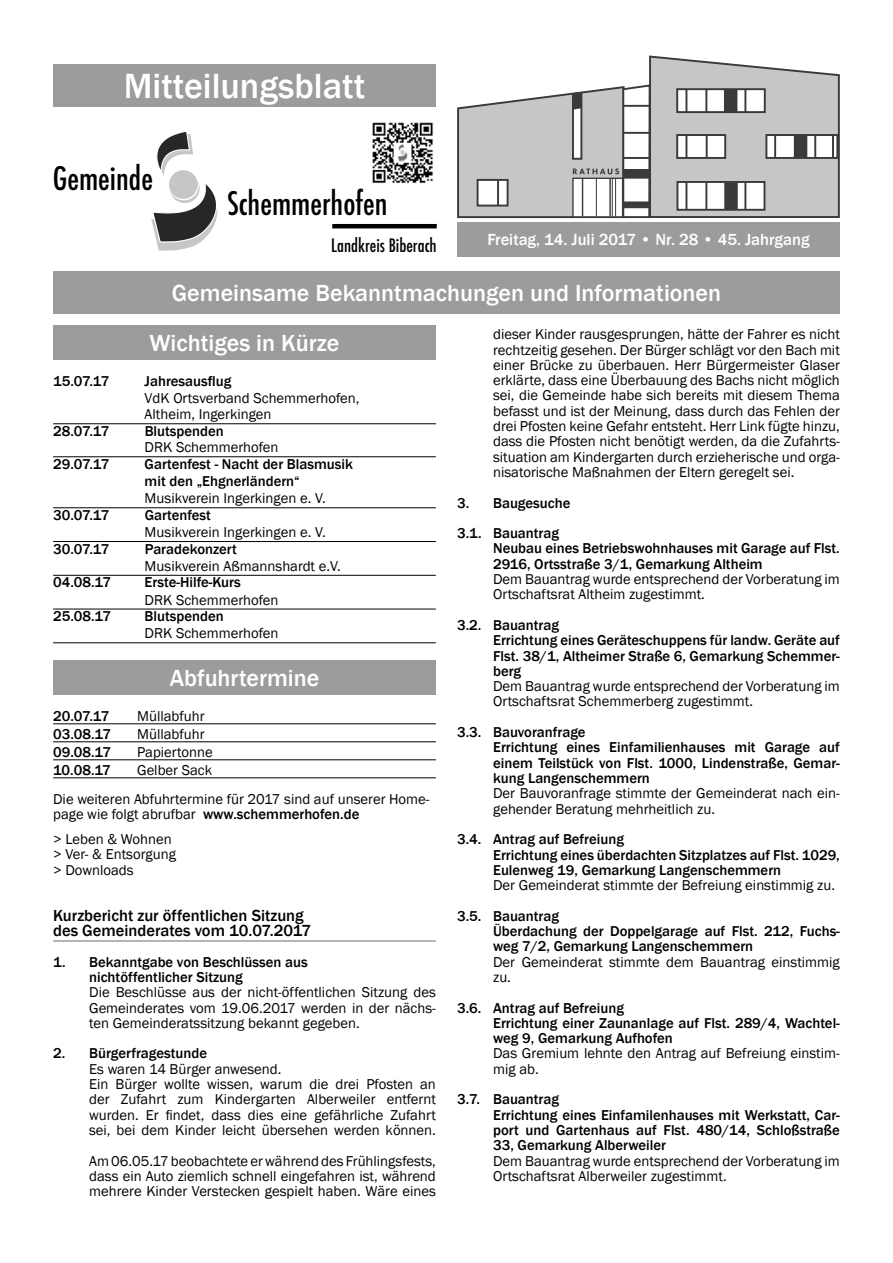
<style>
.page{position:relative;width:893px;height:1263px;background:#fff}
.page>*{position:absolute;margin:0;border:0;box-sizing:border-box;transform-origin:0 0}
.t1{font:500 36px "Franklin Gothic";color:#fff}
.t2{font:500 condensed 31.5px "Futura";color:#000}
.t3{font:500 24px "Franklin Gothic";color:#fff}
.t4{font:500 condensed 18px "Futura";color:#000}
.t5{font:500 16.5px/15.3px "Franklin Gothic";color:#000}
.t6{font:500 16.5px "Franklin Gothic";color:#fff}
.t7{font:14.7px/15.3px "Franklin Gothic";color:#000}
.t8{font:500 14.7px/15.3px "Franklin Gothic";color:#000}
.s1{font-weight:500}
</style>
<div class="page">
<div style="left:53px;top:272px;width:787px;height:42px;background:#9c9c9d"></div>
<div style="left:53px;top:64px;width:383px;height:42px;background:#9c9c9d"></div>
<div style="left:457px;top:222px;width:383px;height:34px;background:#9c9c9d"></div>
<img style="left:372px;top:122px;width:64px;height:62px">
<hr style="left:332px;top:224px;width:105px;height:4px;background:#000">
<svg style="left:151px;top:132px;width:67px;height:119px"></svg>
<div style="left:169px;top:170px;width:29px;height:29px;background:#c5c6c6;border-radius:50%"></div>
<hr style="left:53px;top:423px;width:383px;height:1px;background:#000">
<hr style="left:53px;top:456px;width:383px;height:1px;background:#000">
<hr style="left:53px;top:507px;width:383px;height:1px;background:#000">
<hr style="left:53px;top:541px;width:383px;height:1px;background:#000">
<hr style="left:53px;top:575px;width:383px;height:1px;background:#000">
<hr style="left:53px;top:609px;width:383px;height:1px;background:#000">
<hr style="left:53px;top:642px;width:383px;height:1px;background:#000">
<hr style="left:53px;top:723px;width:383px;height:1px;background:#000">
<hr style="left:53px;top:741px;width:383px;height:1px;background:#000">
<hr style="left:53px;top:759px;width:383px;height:1px;background:#000">
<hr style="left:53px;top:777px;width:383px;height:1px;background:#000">
<hr style="left:53px;top:940px;width:383px;height:2px;background:#9c9c9d">
<div style="left:53px;top:326px;width:383px;height:34px;background:#9c9c9d"></div>
<div style="left:53px;top:661px;width:383px;height:34px;background:#9c9c9d"></div>
<svg style="left:457px;top:55px;width:383px;height:164px"></svg>
<h1 class="t1" style="left:124px;top:63px;width:243px">Mitteilungsblatt</h1>
<h2 class="t2" style="left:53px;top:158px;width:102px">Gemeinde</h2>
<h2 class="t2" style="left:227px;top:183px;width:162px">Schemmerhofen</h2>
<p class="t4" style="left:331px;top:234px;width:107px">Landkreis Biberach</p>
<p class="t6" style="left:487px;top:229px;width:324px">Freitag, 14. Juli 2017 • Nr. 28 • 45. Jahrgang</p>
<h3 class="t3" style="left:172px;top:278px;width:551px">Gemeinsame Bekanntmachungen und Informationen</h3>
<h3 class="t3" style="left:149px;top:328px;width:192px">Wichtiges in Kürze</h3>
<p class="t8" style="left:53px;top:374px;width:58px">15.07.17</p>
<p class="t8" style="left:145px;top:374px;width:88px">Jahresausflug</p>
<p class="t7" style="left:145px;top:390px;width:216px;line-height:16.5px">VdK Ortsverband Schemmerhofen,<br>Altheim, Ingerkingen</p>
<p class="t8" style="left:53px;top:423px;width:58px">28.07.17</p>
<p class="t8" style="left:145px;top:423px;width:81px">Blutspenden</p>
<p class="t7" style="left:145px;top:440px;width:135px">DRK Schemmerhofen</p>
<p class="t8" style="left:53px;top:456px;width:58px">29.07.17</p>
<p class="t8" style="left:145px;top:455px;width:210px;line-height:17.2px">Gartenfest - Nacht der Blasmusik mit den „Ehgnerländern“</p>
<p class="t7" style="left:145px;top:491px;width:183px">Musikverein Ingerkingen e. V.</p>
<p class="t8" style="left:53px;top:507px;width:58px">30.07.17</p>
<p class="t8" style="left:145px;top:507px;width:68px">Gartenfest</p>
<p class="t7" style="left:145px;top:525px;width:183px">Musikverein Ingerkingen e. V.</p>
<p class="t8" style="left:53px;top:541px;width:58px">30.07.17</p>
<p class="t8" style="left:145px;top:541px;width:94px">Paradekonzert</p>
<p class="t7" style="left:145px;top:559px;width:198px">Musikverein Aßmannshardt e.V.</p>
<p class="t8" style="left:53px;top:575px;width:59px">04.08.17</p>
<p class="t8" style="left:145px;top:575px;width:98px">Erste-Hilfe-Kurs</p>
<p class="t7" style="left:145px;top:592px;width:135px">DRK Schemmerhofen</p>
<p class="t8" style="left:53px;top:609px;width:59px">25.08.17</p>
<p class="t8" style="left:145px;top:609px;width:81px">Blutspenden</p>
<p class="t7" style="left:145px;top:626px;width:135px">DRK Schemmerhofen</p>
<h3 class="t3" style="left:170px;top:663px;width:151px">Abfuhrtermine</h3>
<p class="t8" style="left:53px;top:708px;width:58px">20.07.17</p>
<p class="t7" style="left:137px;top:709px;width:69px">Müllabfuhr</p>
<p class="t8" style="left:53px;top:726px;width:59px">03.08.17</p>
<p class="t7" style="left:137px;top:727px;width:69px">Müllabfuhr</p>
<p class="t8" style="left:53px;top:744px;width:59px">09.08.17</p>
<p class="t7" style="left:137px;top:745px;width:77px">Papiertonne</p>
<p class="t8" style="left:53px;top:762px;width:59px">10.08.17</p>
<p class="t7" style="left:53px;top:756px;width:378px;line-height:29.1px;text-indent:84px">Gelber Sack<br>Die weiteren Abfuhrtermine für 2017 sind auf unserer Home-</p>
<p class="t7" style="left:53px;top:802px;width:308px;line-height:24.9px">page wie folgt abrufbar <span class="s1">www.schemmerhofen.de </span>&gt; Leben &amp; Wohnen</p>
<p class="t7" style="left:53px;top:847px;width:124px">&gt; Ver- &amp; Entsorgung &gt; Downloads</p>
<p class="t5" style="left:53px;top:908px;width:259px">Kurzbericht zur öffentlichen Sitzung des Gemeinderates vom 10.07.2017</p>
<p class="t8" style="left:89px;top:954px;width:220px;text-indent:-36px">1. Bekanntgabe von Beschlüssen aus nichtöffentlicher Sitzung</p>
<p class="t7" style="left:89px;top:985px;width:348px;text-align:justify">Die Beschlüsse aus der nicht-öffentlichen Sitzung des Gemeinderates vom 19.06.2017 werden in der nächs&shy;ten Gemeinderatssitzung bekannt gegeben.</p>
<p class="t8" style="left:53px;top:1046px;width:155px">2. Bürgerfragestunde</p>
<p class="t7" style="left:89px;top:1061px;width:348px">Es waren 14 Bürger anwesend.<br>Ein Bürger wollte wissen, warum die drei Pfosten an der Zufahrt zum Kindergarten Alberweiler entfernt wurden. Er findet, dass dies eine gefährliche Zufahrt sei, bei dem Kinder leicht übersehen werden können.</p>
<p class="t7" style="left:89px;top:1153px;width:348px;text-align:justify">Am 06.05.17 beobachtete er während des Frühlingsfests, dass ein Auto ziemlich schnell eingefahren ist, während mehrere Kinder Verstecken gespielt haben. Wäre eines</p>
<p class="t7" style="left:493px;top:327px;width:348px;text-align:justify">dieser Kinder rausgesprungen, hätte der Fahrer es nicht rechtzeitig gesehen. Der Bürger schlägt vor den Bach mit einer Brücke zu überbauen. Herr Bürgermeister Glaser erklärte, dass eine Überbauung des Bachs nicht möglich sei, die Gemeinde habe sich bereits mit diesem Thema befasst und ist der Meinung, dass durch das Fehlen der drei Pfosten keine Gefahr entsteht. Herr Link fügte hinzu, dass die Pfosten nicht benötigt werden, da die Zufahrts&shy;situation am Kindergarten durch erzieherische und orga&shy;nisatorische Maßnahmen der Eltern geregelt sei.</p>
<p class="t8" style="left:457px;top:487px;width:115px;line-height:30.6px">3. Baugesuche<br>3.1. Bauantrag</p>
<p class="t8" style="left:493px;top:541px;width:348px">Neubau eines Betriebswohnhauses mit Garage auf Flst.<br>2916, Ortsstraße 3/1, Gemarkung Altheim</p>
<p class="t7" style="left:493px;top:572px;width:348px">Dem Bauantrag wurde entsprechend der Vorberatung im<br>Ortschaftsrat Altheim zugestimmt.</p>
<p class="t8" style="left:493px;top:618px;width:348px;text-indent:-36px">3.2. Bauantrag<br>Errichtung eines Geräteschuppens für landw. Geräte auf<br>Flst. 38/1, Altheimer Straße 6, Gemarkung Schemmer&shy;berg</p>
<p class="t7" style="left:493px;top:679px;width:348px">Dem Bauantrag wurde entsprechend der Vorberatung im<br>Ortschaftsrat Schemmerberg zugestimmt.</p>
<p class="t8" style="left:493px;top:725px;width:348px;text-indent:-36px">3.3. Bauvoranfrage<br>Errichtung eines Einfamilienhauses mit Garage auf einem Teilstück von Flst. 1000, Lindenstraße, Gemar&shy;kung Langenschemmern</p>
<p class="t7" style="left:493px;top:786px;width:348px">Der Bauvoranfrage stimmte der Gemeinderat nach ein&shy;gehender Beratung mehrheitlich zu.</p>
<p class="t8" style="left:493px;top:832px;width:348px;text-indent:-36px">3.4. Antrag auf Befreiung<br>Errichtung eines überdachten Sitzplatzes auf Flst. 1029,<br>Eulenweg 19, Gemarkung Langenschemmern</p>
<p class="t7" style="left:493px;top:878px;width:343px">Der Gemeinderat stimmte der Befreiung einstimmig zu.</p>
<p class="t8" style="left:493px;top:908px;width:348px;text-indent:-36px">3.5. Bauantrag<br>Überdachung der Doppelgarage auf Flst. 212, Fuchs&shy;weg 7/2, Gemarkung Langenschemmern</p>
<p class="t7" style="left:493px;top:954px;width:348px">Der Gemeinderat stimmte dem Bauantrag einstimmig zu.</p>
<p class="t8" style="left:493px;top:1000px;width:348px;text-indent:-36px">3.6. Antrag auf Befreiung<br>Errichtung einer Zaunanlage auf Flst. 289/4, Wachtel&shy;weg 9, Gemarkung Aufhofen</p>
<p class="t7" style="left:493px;top:1046px;width:348px">Das Gremium lehnte den Antrag auf Befreiung einstim&shy;mig ab.</p>
<p class="t8" style="left:493px;top:1092px;width:348px;text-indent:-36px">3.7. Bauantrag<br>Errichtung eines Einfamilenhauses mit Werkstatt, Car&shy;port und Gartenhaus auf Flst. 480/14, Schloßstraße 33, Gemarkung Alberweiler</p>
<p class="t7" style="left:493px;top:1153px;width:348px">Dem Bauantrag wurde entsprechend der Vorberatung im<br>Ortschaftsrat Alberweiler zugestimmt.</p>
</div>
